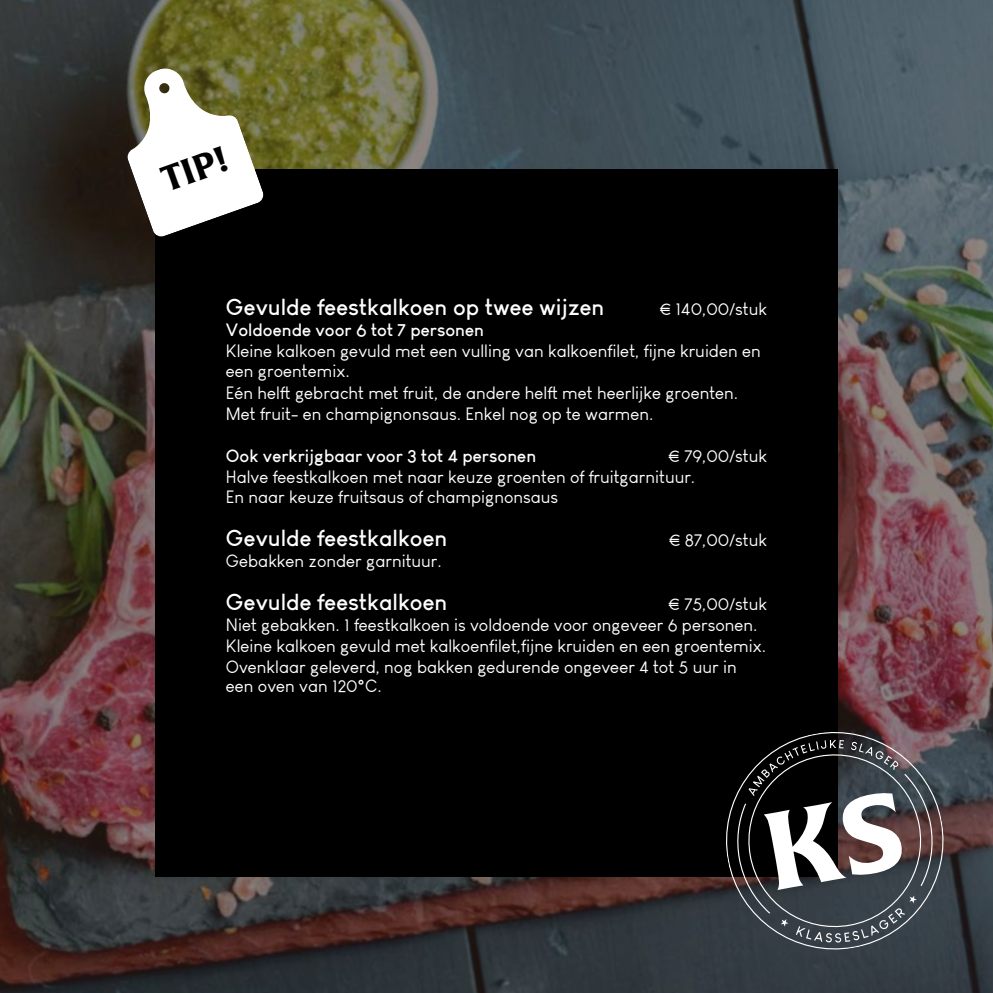
<style>
.page{position:relative;width:993px;height:993px;background:#fff}
.page>*{position:absolute;margin:0;border:0;box-sizing:border-box;transform-origin:0 0}
.t1{font:700 35px "Alverata Informal";color:#000}
.t2{font:700 22.75px "Louis George Cafe";color:#fff}
.t3{font:17.5px/21px "Louis George Cafe";color:#fff}
.t4{font:700 17.5px "Louis George Cafe";color:#fff}
</style>
<div class="page">
<img style="left:0;top:0;width:992px;height:992px">
<div style="left:155px;top:169px;width:682px;height:707px;background:#000"></div>
<svg style="left:127px;top:66px;width:137px;height:171px"></svg>
<svg style="left:716px;top:722px;width:236px;height:236px"></svg>
<svg style="left:735px;top:739px;width:199px;height:203px"></svg>
<h1 class="t1" style="left:156px;top:159px;width:69px;rotate:-19deg">TIP!</h1>
<h2 class="t2" style="left:226px;top:292px;width:380px">Gevulde feestkalkoen op twee wijzen</h2>
<p class="t3" style="left:659px;top:298px;width:109px">€ 140,00/stuk</p>
<p class="t4" style="left:226px;top:319px;width:260px">Voldoende voor 6 tot 7 personen</p>
<p class="t3" style="left:226px;top:341px;width:536px;line-height:19.2px">Kleine kalkoen gevuld met een vulling van kalkoenfilet, fijne kruiden en een groentemix.</p>
<p class="t3" style="left:226px;top:382px;width:513px">Eén helft gebracht met fruit, de andere helft met heerlijke groenten.<br>Met fruit- en champignonsaus. Enkel nog op te warmen.</p>
<p class="t4" style="left:226px;top:445px;width:312px">Ook verkrijgbaar voor 3 tot 4 personen</p>
<p class="t3" style="left:226px;top:445px;width:542px;text-indent:442px">€ 79,00/stuk<br>Halve feestkalkoen met naar keuze groenten of fruitgarnituur.</p>
<p class="t3" style="left:226px;top:486px;width:334px">En naar keuze fruitsaus of champignonsaus</p>
<h2 class="t2" style="left:226px;top:523px;width:223px">Gevulde feestkalkoen</h2>
<p class="t3" style="left:668px;top:529px;width:99px">€ 87,00/stuk</p>
<p class="t3" style="left:226px;top:550px;width:217px">Gebakken zonder garnituur.</p>
<h2 class="t2" style="left:226px;top:586px;width:223px">Gevulde feestkalkoen</h2>
<p class="t3" style="left:226px;top:592px;width:542px;text-indent:442px">€ 75,00/stuk Niet gebakken. 1 feestkalkoen is voldoende voor ongeveer 6 personen.<br>Kleine kalkoen gevuld met kalkoenfilet,fijne kruiden en een groentemix.<br>Ovenklaar geleverd, nog bakken gedurende ongeveer 4 tot 5 uur in</p>
<p class="t3" style="left:226px;top:675px;width:157px">een oven van 120°C.</p>
</div>
